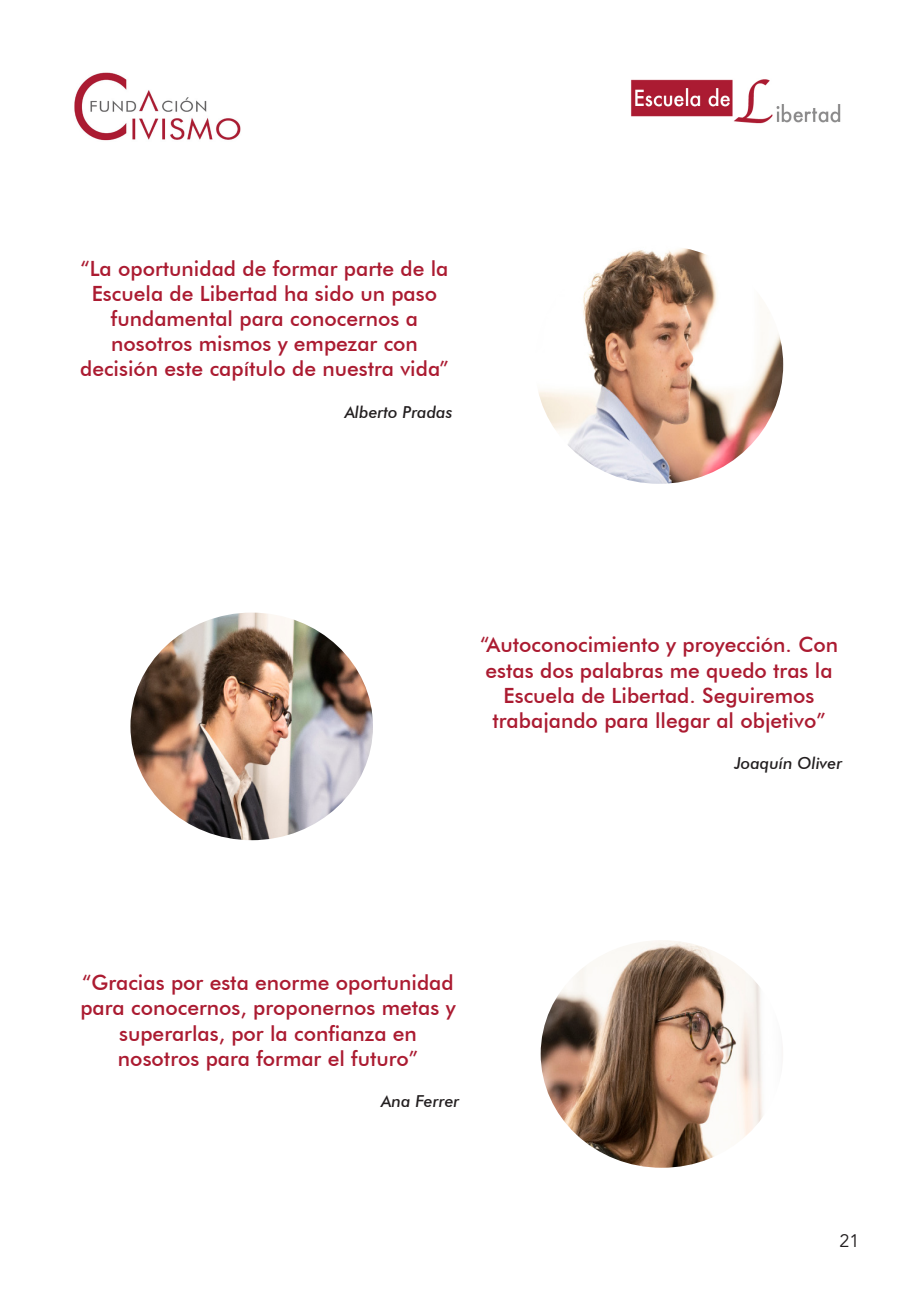
<style>
.page{position:relative;width:919px;height:1289px;background:#fff}
.page>*{position:absolute;margin:0;border:0;box-sizing:border-box;transform-origin:0 0}
.t1{font:500 21px/25.2px "Futura BT";color:#ab1b31;text-align:center}
.t2{font:18px "Avenir LT Std";color:#231f20}
.t3{font:italic 500 16.5px "Futura BT";color:#231f20}
</style>
<div class="page">
<img style="left:631px;top:79px;width:210px;height:45px">
<img style="left:74px;top:72px;width:167px;height:69px">
<img style="left:538px;top:248px;width:245px;height:236px">
<img style="left:130px;top:612px;width:243px;height:228px">
<img style="left:540px;top:940px;width:223px;height:227px">
<p class="t1" style="left:80px;top:255px;width:369px">“La oportunidad de formar parte de la<br>Escuela de Libertad ha sido un paso fundamental para conocernos a</p>
<p class="t1" style="left:111px;top:331px;width:308px">nosotros mismos y empezar con</p>
<p class="t1" style="left:80px;top:356px;width:370px">decisión este capítulo de nuestra vida”</p>
<p class="t3" style="left:344px;top:402px;width:109px">Alberto Pradas</p>
<p class="t1" style="left:480px;top:632px;width:359px">“Autoconocimiento y proyección. Con estas dos palabras me quedo tras la<br>Escuela de Libertad. Seguiremos</p>
<p class="t1" style="left:492px;top:707px;width:334px">trabajando para llegar al objetivo”</p>
<p class="t3" style="left:734px;top:753px;width:109px">Joaquín Oliver</p>
<p class="t1" style="left:80px;top:969px;width:376px">“Gracias por esta enorme oportunidad para conocernos, proponernos metas y superarlas, por la confianza en</p>
<p class="t1" style="left:118px;top:1045px;width:301px">nosotros para formar el futuro”</p>
<p class="t3" style="left:381px;top:1091px;width:80px">Ana Ferrer</p>
<p class="t2" style="left:839px;top:1230px;width:22px">21</p>
</div>
